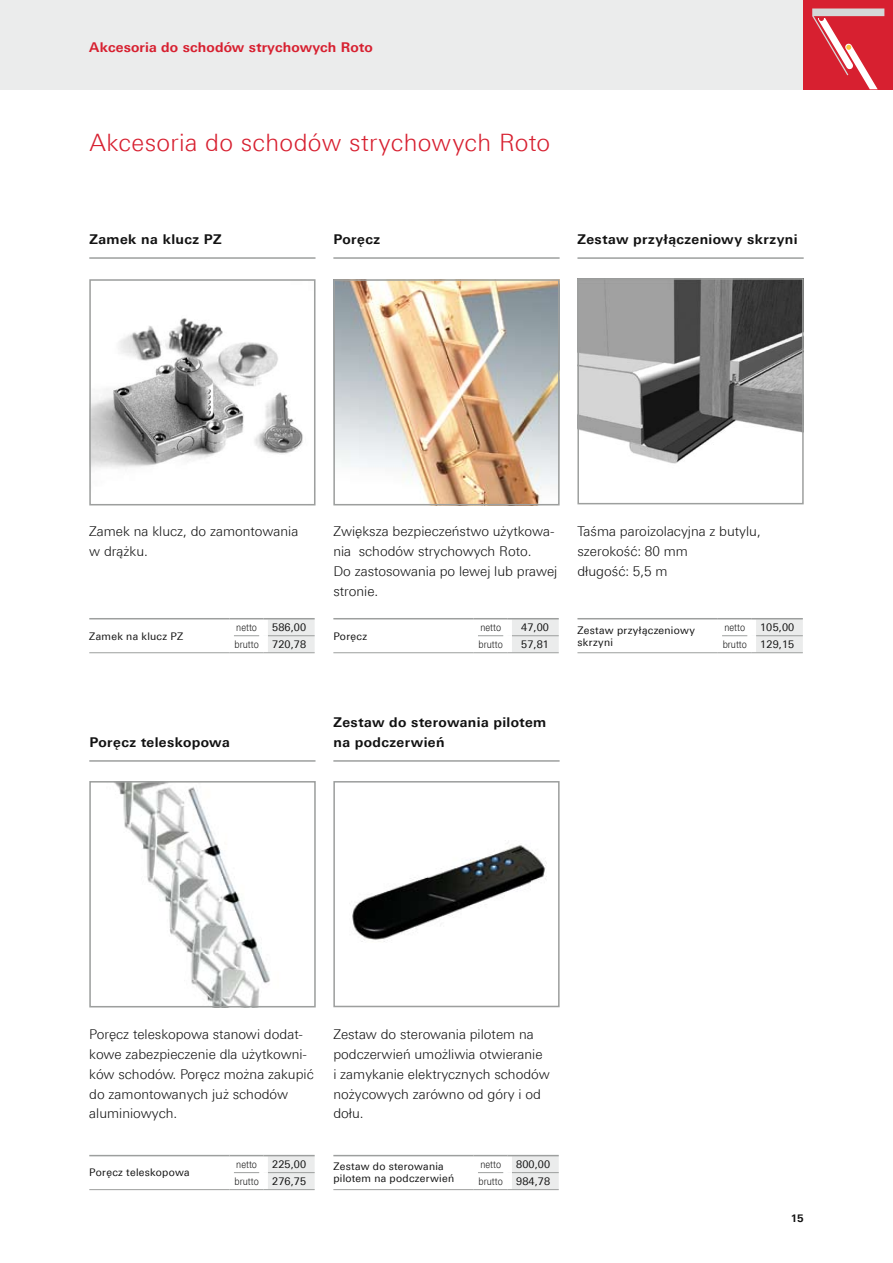
<style>
.page{position:relative;width:893px;height:1263px;background:#fff}
.page>*{position:absolute;margin:0;border:0;box-sizing:border-box;transform-origin:0 0}
.t1{font:300 24px "LT Univers Basic";letter-spacing:.015em;color:#d72030}
.t2{font:300 13.5px/19.8px "LT Univers Basic";color:#121212}
.t3{font:700 13.5px "LT Univers Basic";letter-spacing:.03em;color:#121212}
.t4{font:700 13.5px "LT Univers Basic";letter-spacing:.01em;color:#d72030}
.t5{font:10.5px/12px "LT Univers Basic";letter-spacing:.03em;color:#121212}
.t6{font:300 10.5px "LT Univers Basic";color:#121212;scale:.85 1}
.t7{font:700 10.5px "LT Univers Basic";color:#121212}
</style>
<div class="page">
<div style="left:0;top:0;width:893px;height:89px;background:#ebecec"></div>
<img style="left:580px;top:281px;width:221px;height:183px">
<div style="left:577px;top:278px;width:227px;height:226px;border:2px solid #9d9f9e"></div>
<hr style="left:89px;top:257px;width:226px;height:2px;background:#9d9f9e">
<hr style="left:577px;top:257px;width:227px;height:2px;background:#9d9f9e">
<hr style="left:333px;top:257px;width:227px;height:2px;background:#9d9f9e">
<img style="left:92px;top:318px;width:211px;height:150px">
<div style="left:89px;top:279px;width:226px;height:226px;border:2px solid #9d9f9e"></div>
<img style="left:336px;top:282px;width:221px;height:220px">
<div style="left:333px;top:279px;width:227px;height:226px;border:2px solid #9d9f9e"></div>
<hr style="left:89px;top:760px;width:226px;height:2px;background:#9d9f9e">
<hr style="left:333px;top:760px;width:227px;height:2px;background:#9d9f9e">
<img style="left:115px;top:784px;width:155px;height:220px">
<div style="left:89px;top:781px;width:227px;height:226px;border:2px solid #9d9f9e"></div>
<img style="left:352px;top:845px;width:194px;height:97px">
<div style="left:333px;top:781px;width:227px;height:226px;border:2px solid #9d9f9e"></div>
<svg style="left:478px;top:619px;width:81px;height:33px"></svg>
<hr style="left:512px;top:635px;width:47px;height:1px;background:#9d9f9e">
<div style="left:503px;top:619px;width:9px;height:17px;background:#fff"></div>
<div style="left:503px;top:636px;width:9px;height:16px;background:#fff"></div>
<hr style="left:333px;top:652px;width:141px;height:1px;background:#9d9f9e">
<hr style="left:474px;top:652px;width:34px;height:1px;background:#9d9f9e">
<hr style="left:508px;top:652px;width:51px;height:1px;background:#9d9f9e">
<hr style="left:333px;top:618px;width:141px;height:1px;background:#9d9f9e">
<hr style="left:474px;top:618px;width:34px;height:1px;background:#9d9f9e">
<hr style="left:508px;top:618px;width:51px;height:1px;background:#9d9f9e">
<svg style="left:234px;top:619px;width:81px;height:33px"></svg>
<hr style="left:268px;top:635px;width:47px;height:1px;background:#9d9f9e">
<div style="left:259px;top:619px;width:9px;height:17px;background:#fff"></div>
<div style="left:259px;top:636px;width:9px;height:16px;background:#fff"></div>
<hr style="left:89px;top:652px;width:141px;height:1px;background:#9d9f9e">
<hr style="left:230px;top:652px;width:34px;height:1px;background:#9d9f9e">
<hr style="left:264px;top:652px;width:51px;height:1px;background:#9d9f9e">
<hr style="left:89px;top:618px;width:141px;height:1px;background:#9d9f9e">
<hr style="left:230px;top:618px;width:34px;height:1px;background:#9d9f9e">
<hr style="left:264px;top:618px;width:51px;height:1px;background:#9d9f9e">
<svg style="left:722px;top:619px;width:81px;height:33px"></svg>
<hr style="left:756px;top:635px;width:47px;height:1px;background:#9d9f9e">
<div style="left:747px;top:619px;width:9px;height:17px;background:#fff"></div>
<div style="left:747px;top:636px;width:9px;height:16px;background:#fff"></div>
<hr style="left:577px;top:652px;width:141px;height:1px;background:#9d9f9e">
<hr style="left:718px;top:652px;width:34px;height:1px;background:#9d9f9e">
<hr style="left:752px;top:652px;width:51px;height:1px;background:#9d9f9e">
<hr style="left:577px;top:618px;width:141px;height:1px;background:#9d9f9e">
<hr style="left:718px;top:618px;width:34px;height:1px;background:#9d9f9e">
<hr style="left:752px;top:618px;width:51px;height:1px;background:#9d9f9e">
<svg style="left:234px;top:1156px;width:81px;height:33px"></svg>
<hr style="left:268px;top:1172px;width:47px;height:1px;background:#9d9f9e">
<div style="left:259px;top:1156px;width:9px;height:16px;background:#fff"></div>
<div style="left:259px;top:1172px;width:9px;height:17px;background:#fff"></div>
<hr style="left:89px;top:1189px;width:141px;height:1px;background:#9d9f9e">
<hr style="left:230px;top:1189px;width:34px;height:1px;background:#9d9f9e">
<hr style="left:264px;top:1189px;width:51px;height:1px;background:#9d9f9e">
<hr style="left:89px;top:1155px;width:141px;height:1px;background:#9d9f9e">
<hr style="left:230px;top:1155px;width:34px;height:1px;background:#9d9f9e">
<hr style="left:264px;top:1155px;width:51px;height:1px;background:#9d9f9e">
<svg style="left:478px;top:1156px;width:81px;height:33px"></svg>
<hr style="left:512px;top:1172px;width:47px;height:1px;background:#9d9f9e">
<div style="left:503px;top:1156px;width:9px;height:16px;background:#fff"></div>
<div style="left:503px;top:1172px;width:9px;height:17px;background:#fff"></div>
<hr style="left:333px;top:1189px;width:141px;height:1px;background:#9d9f9e">
<hr style="left:474px;top:1189px;width:34px;height:1px;background:#9d9f9e">
<hr style="left:508px;top:1189px;width:51px;height:1px;background:#9d9f9e">
<hr style="left:333px;top:1155px;width:141px;height:1px;background:#9d9f9e">
<hr style="left:474px;top:1155px;width:34px;height:1px;background:#9d9f9e">
<hr style="left:508px;top:1155px;width:51px;height:1px;background:#9d9f9e">
<div style="left:804px;top:0;width:89px;height:89px;background:#d72030"></div>
<div style="left:812px;top:8px;width:72px;height:8px;background:#d5d8d7"></div>
<svg style="left:812px;top:15px;width:66px;height:74px"></svg>
<p class="t4" style="left:89px;top:39px;width:285px">Akcesoria do schodów strychowych Roto</p>
<h1 class="t1" style="left:89px;top:129px;width:462px">Akcesoria do schodów strychowych Roto</h1>
<p class="t3" style="left:89px;top:231px;width:134px">Zamek na klucz PZ</p>
<p class="t3" style="left:333px;top:231px;width:48px">Poręcz</p>
<p class="t3" style="left:577px;top:231px;width:222px">Zestaw przyłączeniowy skrzyni</p>
<p class="t2" style="left:89px;top:521px;width:210px">Zamek na klucz, do zamontowania w drążku.</p>
<p class="t2" style="left:333px;top:521px;width:225px">Zwiększa bezpieczeństwo użytkowa&shy;nia schodów strychowych Roto.<br>Do zastosowania po lewej lub prawej stronie.</p>
<p class="t2" style="left:577px;top:521px;width:185px">Taśma paroizolacyjna z butylu, szerokość: 80 mm<br>długość: 5,5 m</p>
<p class="t5" style="left:89px;top:630px;width:95px">Zamek na klucz PZ</p>
<p class="t6" style="left:236px;top:621px;width:26px">netto</p>
<p class="t5" style="left:272px;top:621px;width:36px">586,00</p>
<p class="t6" style="left:234px;top:638px;width:30px">brutto</p>
<p class="t5" style="left:272px;top:638px;width:36px">720,78</p>
<p class="t5" style="left:333px;top:630px;width:35px">Poręcz</p>
<p class="t6" style="left:480px;top:621px;width:26px">netto</p>
<p class="t5" style="left:521px;top:621px;width:29px">47,00</p>
<p class="t6" style="left:479px;top:638px;width:30px">brutto</p>
<p class="t5" style="left:521px;top:638px;width:29px">57,81</p>
<p class="t3" style="left:333px;top:714px;width:214px">Zestaw do sterowania pilotem</p>
<p class="t3" style="left:89px;top:733px;width:142px">Poręcz teleskopowa</p>
<p class="t3" style="left:333px;top:734px;width:113px">na podczerwień</p>
<p class="t5" style="left:577px;top:624px;width:119px">Zestaw przyłączeniowy skrzyni</p>
<p class="t6" style="left:724px;top:621px;width:26px">netto</p>
<p class="t5" style="left:760px;top:621px;width:36px">105,00</p>
<p class="t6" style="left:723px;top:638px;width:30px">brutto</p>
<p class="t5" style="left:760px;top:638px;width:36px">129,15</p>
<p class="t2" style="left:89px;top:1024px;width:226px">Poręcz teleskopowa stanowi dodat&shy;kowe zabezpieczenie dla użytkowni&shy;ków schodów. Poręcz można zakupić do zamontowanych już schodów aluminiowych.</p>
<p class="t5" style="left:89px;top:1167px;width:102px">Poręcz teleskopowa</p>
<p class="t6" style="left:236px;top:1158px;width:26px">netto</p>
<p class="t5" style="left:272px;top:1158px;width:36px">225,00</p>
<p class="t6" style="left:234px;top:1175px;width:30px">brutto</p>
<p class="t5" style="left:272px;top:1175px;width:36px">276,75</p>
<p class="t2" style="left:333px;top:1024px;width:218px">Zestaw do sterowania pilotem na podczerwień umożliwia otwieranie<br>i zamykanie elektrycznych schodów nożycowych zarówno od góry i od dołu.</p>
<p class="t5" style="left:333px;top:1161px;width:122px">Zestaw do sterowania pilotem na podczerwień</p>
<p class="t6" style="left:480px;top:1158px;width:26px">netto</p>
<p class="t5" style="left:516px;top:1158px;width:36px">800,00</p>
<p class="t6" style="left:479px;top:1175px;width:30px">brutto</p>
<p class="t5" style="left:516px;top:1175px;width:36px">984,78</p>
<p class="t7" style="left:791px;top:1211px;width:14px">15</p>
</div>
